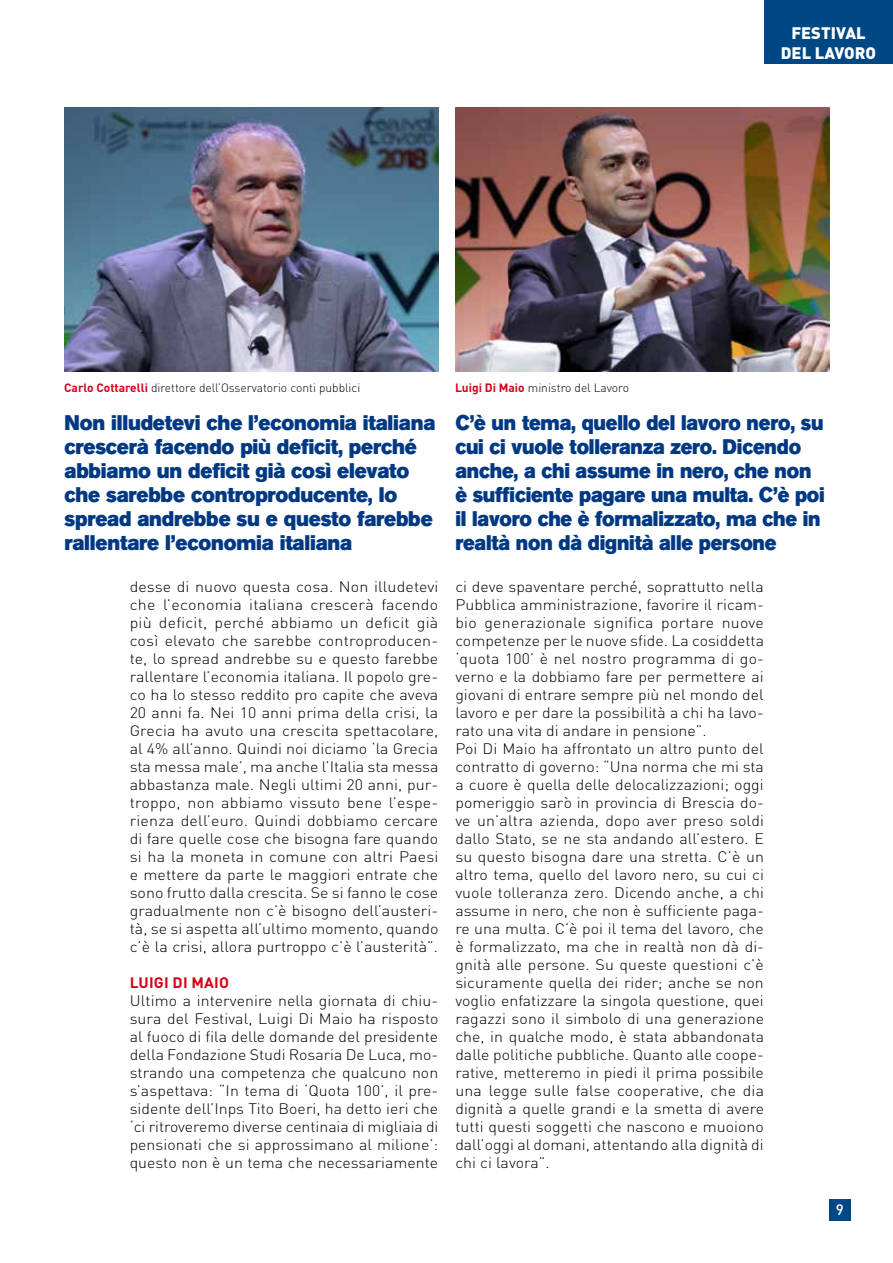
<style>
.page{position:relative;width:893px;height:1263px;background:#fff}
.page>*{position:absolute;margin:0;border:0;box-sizing:border-box;transform-origin:0 0}
.t1{font:21px/24px "Akzidenz Grotesk BE Super";letter-spacing:-.01em;color:#003882;scale:.92 1}
.t2{font:21px/24px "Akzidenz Grotesk BE Super";letter-spacing:-.01em;color:#003882;scale:.95 1}
.t3{font:900 16.5px/19.8px "DIN";color:#fff;text-align:center}
.t4{font:300 15px/18px "DIN";color:#000;text-align:justify;scale:1.06 1}
.t5{font:300 15px/18px "DIN";color:#000;text-align:justify;scale:1.07 1}
.t6{font:700 15px "DIN";letter-spacing:.01em;color:#d80015}
.t7{font:500 15px "DIN";color:#fff}
.t8{font:300 12px "DIN";color:#000}
.s1{font-weight:700;color:#cd071e}
</style>
<div class="page">
<div style="left:829px;top:1199px;width:21px;height:21px;background:#004885"></div>
<div style="left:764px;top:0;width:129px;height:64px;background:#004885"></div>
<img style="left:455px;top:107px;width:374px;height:265px">
<img style="left:64px;top:107px;width:374px;height:265px">
<p class="t3" style="left:781px;top:22px;width:97px">FESTIVAL<br>DEL LAVORO</p>
<p class="t8" style="left:64px;top:380px;width:298px"><span class="s1">Carlo Cottarelli</span> direttore dell’Osservatorio conti pubblici</p>
<p class="t8" style="left:455px;top:380px;width:176px"><span class="s1">Luigi Di Maio</span> ministro del Lavoro</p>
<h1 class="t1" style="left:455px;top:411px;width:403px">C’è un tema, quello del lavoro nero, su cui ci vuole tolleranza zero. Dicendo anche, a chi assume in nero, che non è sufficiente pagare una multa. C’è poi il lavoro che è formalizzato, ma che in realtà non dà dignità alle persone</h1>
<h1 class="t2" style="left:65px;top:411px;width:392px">Non illudetevi che l’economia italiana crescerà facendo più deficit, perché abbiamo un deficit già così elevato che sarebbe controproducente, lo spread andrebbe su e questo farebbe rallentare l’economia italiana</h1>
<p class="t5" style="left:130px;top:578px;width:290px">desse di nuovo questa cosa. Non illudetevi che l’economia italiana crescerà facendo più deficit, perché abbiamo un deficit già così elevato che sarebbe controproducen&shy;te, lo spread andrebbe su e questo farebbe rallentare l’economia italiana. Il popolo gre&shy;co ha lo stesso reddito pro capite che aveva 20 anni fa. Nei 10 anni prima della crisi, la Grecia ha avuto una crescita spettacolare, al 4% all’anno. Quindi noi diciamo ‘la Grecia sta messa male’, ma anche l’Italia sta messa abbastanza male. Negli ultimi 20 anni, pur&shy;troppo, non abbiamo vissuto bene l’espe&shy;rienza dell’euro. Quindi dobbiamo cercare di fare quelle cose che bisogna fare quando si ha la moneta in comune con altri Paesi e mettere da parte le maggiori entrate che sono frutto dalla crescita. Se si fanno le cose gradualmente non c’è bisogno dell’austeri&shy;tà, se si aspetta all’ultimo momento, quando c’è la crisi, allora purtroppo c’è l’austerità”.</p>
<p class="t6" style="left:130px;top:973px;width:101px">LUIGI DI MAIO</p>
<p class="t4" style="left:130px;top:992px;width:293px">Ultimo a intervenire nella giornata di chiu&shy;sura del Festival, Luigi Di Maio ha risposto al fuoco di fila delle domande del presidente della Fondazione Studi Rosaria De Luca, mo&shy;strando una competenza che qualcuno non s’aspettava: “In tema di ‘Quota 100’, il pre&shy;sidente dell’Inps Tito Boeri, ha detto ieri che ‘ci ritroveremo diverse centinaia di migliaia di pensionati che si approssimano al milione’: questo non è un tema che necessariamente</p>
<p class="t4" style="left:455px;top:578px;width:293px;text-align:left">ci deve spaventare perché, soprattutto nella Pubblica amministrazione, favorire il ricam&shy;bio generazionale significa portare nuove competenze per le nuove sfide. La cosiddetta ‘quota 100’ è nel nostro programma di go&shy;verno e la dobbiamo fare per permettere ai giovani di entrare sempre più nel mondo del lavoro e per dare la possibilità a chi ha lavo&shy;rato una vita di andare in pensione”.<br>Poi Di Maio ha affrontato un altro punto del contratto di governo: “Una norma che mi sta a cuore è quella delle delocalizzazioni; oggi pomeriggio sarò in provincia di Brescia do&shy;ve un’altra azienda, dopo aver preso soldi dallo Stato, se ne sta andando all’estero. E su questo bisogna dare una stretta. C’è un altro tema, quello del lavoro nero, su cui ci vuole tolleranza zero. Dicendo anche, a chi assume in nero, che non è sufficiente paga&shy;re una multa. C’è poi il tema del lavoro, che è formalizzato, ma che in realtà non dà di&shy;gnità alle persone. Su queste questioni c’è sicuramente quella dei rider; anche se non voglio enfatizzare la singola questione, quei ragazzi sono il simbolo di una generazione che, in qualche modo, è stata abbandonata dalle politiche pubbliche. Quanto alle coope&shy;rative, metteremo in piedi il prima possibile una legge sulle false cooperative, che dia dignità a quelle grandi e la smetta di avere tutti questi soggetti che nascono e muoiono dall’oggi al domani, attentando alla dignità di chi ci lavora”.</p>
<p class="t7" style="left:836px;top:1200px;width:9px">9</p>
</div>
